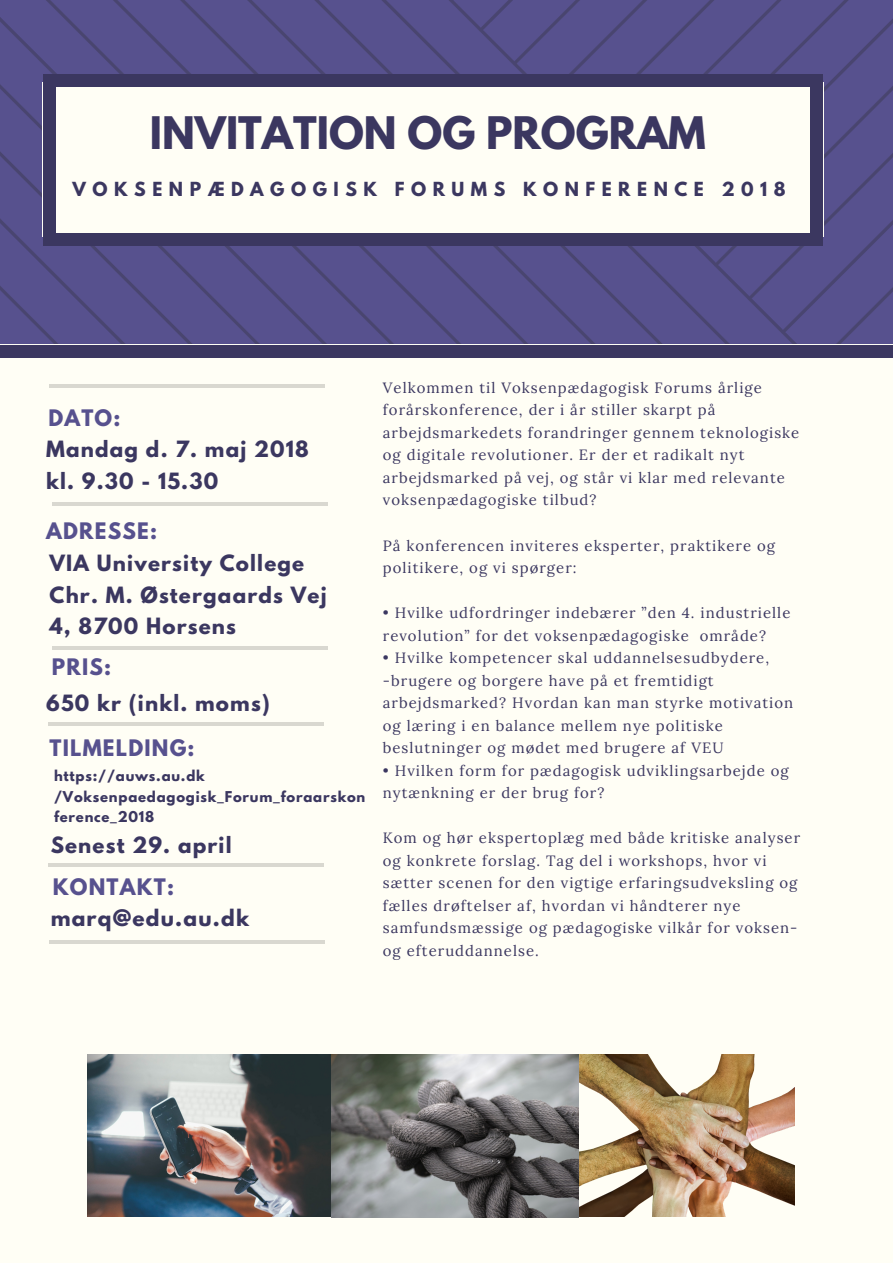
<style>
.page{position:relative;width:893px;height:1263px;background:#fff}
.page>*{position:absolute;margin:0;border:0;box-sizing:border-box;transform-origin:0 0}
.t1{font:700 39.75px "League Spartan";color:#3b3760}
.t2{font:700 20.1px "League Spartan";letter-spacing:.06em;color:#57518e}
.t3{font:700 20.1px "League Spartan";letter-spacing:.06em;color:#3b3760}
.t4{font:700 19.8px/31.5px "League Spartan";letter-spacing:.06em;color:#3b3760}
.t5{font:700 17.25px "League Spartan";letter-spacing:.38em;color:#3b3760}
.t6{font:14.85px/22.5px "Lora";letter-spacing:.07em;color:#3b3760}
.t7{font:700 13.2px/20.2px "League Spartan";letter-spacing:.06em;color:#3b3760}
</style>
<div class="page">
<img style="left:0;top:0;width:893px;height:344px">
<div style="left:43px;top:83px;width:780px;height:154px;background:#fffef5"></div>
<div style="left:810px;top:233px;width:12px;height:13px;background:#3b3760"></div>
<div style="left:44px;top:86px;width:12px;height:148px;background:#3b3760"></div>
<div style="left:44px;top:233px;width:12px;height:13px;background:#3b3760"></div>
<div style="left:810px;top:86px;width:12px;height:148px;background:#3b3760"></div>
<div style="left:55px;top:233px;width:756px;height:13px;background:#3b3760"></div>
<div style="left:810px;top:74px;width:12px;height:13px;background:#3b3760"></div>
<div style="left:44px;top:74px;width:12px;height:13px;background:#3b3760"></div>
<div style="left:55px;top:74px;width:756px;height:13px;background:#3b3760"></div>
<div style="left:0;top:345px;width:893px;height:918px;background:#fffef5"></div>
<div style="left:0;top:345px;width:893px;height:13px;background:#3b3760"></div>
<hr style="left:52px;top:502px;width:276px;height:4px;background:#d9d8d0">
<hr style="left:52px;top:646px;width:276px;height:4px;background:#d9d8d0">
<hr style="left:48px;top:722px;width:276px;height:3px;background:#000">
<hr style="left:48px;top:864px;width:276px;height:3px;background:#000">
<hr style="left:49px;top:384px;width:276px;height:3px;background:#000">
<hr style="left:49px;top:940px;width:276px;height:4px;background:#d9d8d0">
<img style="left:88px;top:1054px;width:707px;height:163px">
<h1 class="t1" style="left:150px;top:113px;width:557px">INVITATION OG PROGRAM</h1>
<p class="t5" style="left:73px;top:180px;width:715px">VOKSENPÆDAGOGISK FORUMS KONFERENCE 2018</p>
<h2 class="t2" style="left:48px;top:408px;width:74px">DATO:</h2>
<h3 class="t4" style="left:46px;top:436px;width:264px">Mandag d. 7. maj 2018 kl. 9.30 - 15.30</h3>
<h2 class="t2" style="left:46px;top:520px;width:112px">ADRESSE:</h2>
<h3 class="t4" style="left:50px;top:550px;width:279px">VIA University College<br>Chr. M. Østergaards Vej<br>4, 8700 Horsens</h3>
<h2 class="t2" style="left:52px;top:657px;width:61px">PRIS:</h2>
<h3 class="t4" style="left:46px;top:690px;width:225px">650 kr (inkl. moms)</h3>
<h2 class="t2" style="left:50px;top:738px;width:147px">TILMELDING:</h2>
<p class="t7" style="left:54px;top:767px;width:313px">https://auws.au.dk /Voksenpaedagogisk_Forum_foraarskon ference_2018</p>
<h3 class="t4" style="left:51px;top:831px;width:182px">Senest 29. april</h3>
<h2 class="t2" style="left:53px;top:877px;width:123px">KONTAKT:</h2>
<h2 class="t3" style="left:51px;top:908px;width:200px">marq@edu.au.dk</h2>
<p class="t6" style="left:383px;top:377px;width:418px">Velkommen til Voksenpædagogisk Forums årlige forårskonference, der i år stiller skarpt på arbejdsmarkedets forandringer gennem teknologiske og digitale revolutioner. Er der et radikalt nyt arbejdsmarked på vej, og står vi klar med relevante voksenpædagogiske tilbud?</p>
<p class="t6" style="left:383px;top:534px;width:394px">På konferencen inviteres eksperter, praktikere og politikere, og vi spørger:</p>
<p class="t6" style="left:383px;top:602px;width:409px">• Hvilke udfordringer indebærer ”den 4. industrielle revolution” for det voksenpædagogiske område?</p>
<p class="t6" style="left:383px;top:647px;width:412px">• Hvilke kompetencer skal uddannelsesudbydere, -brugere og borgere have på et fremtidigt arbejdsmarked? Hvordan kan man styrke motivation og læring i en balance mellem nye politiske beslutninger og mødet med brugere af VEU</p>
<p class="t6" style="left:383px;top:759px;width:407px">• Hvilken form for pædagogisk udviklingsarbejde og nytænkning er der brug for?</p>
<p class="t6" style="left:383px;top:827px;width:419px">Kom og hør ekspertoplæg med både kritiske analyser og konkrete forslag. Tag del i workshops, hvor vi sætter scenen for den vigtige erfaringsudveksling og fælles drøftelser af, hvordan vi håndterer nye samfundsmæssige og pædagogiske vilkår for voksen&shy;og efteruddannelse.</p>
</div>
